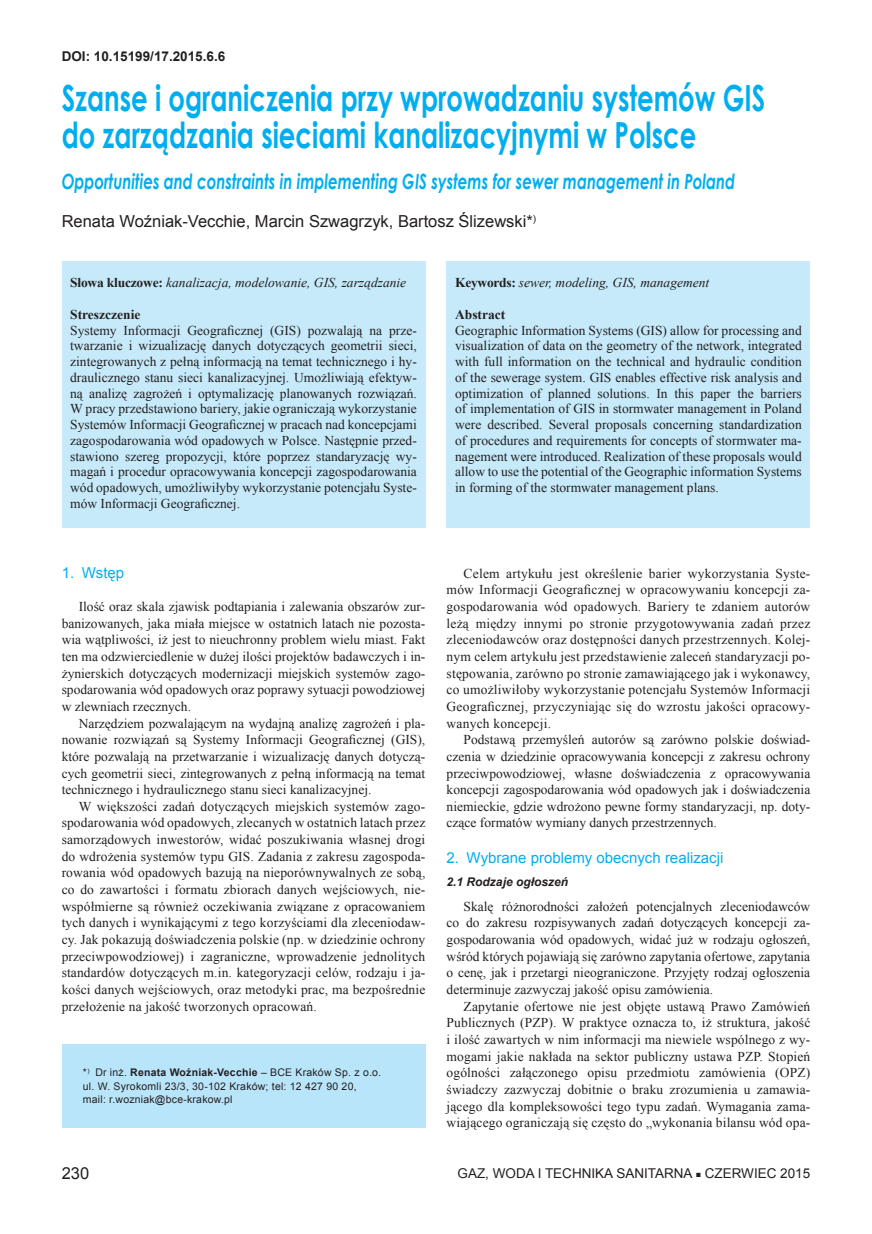
<style>
.page{position:relative;width:872px;height:1234px;background:#fff}
.page>*{position:absolute;margin:0;border:0;box-sizing:border-box;transform-origin:0 0}
.t1{font:700 36px/37.5px "Century Gothic";color:#00aeef;scale:.72 1}
.t2{font:italic 700 21px "Century Gothic";color:#00aeef;scale:.72 1}
.t3{font:16.5px "Arial";color:#231f20}
.t4{font:15px "Arial";color:#00aeef}
.t5{font:13.5px/16.6px "Times New Roman";color:#231f20;text-align:justify}
.t6{font:italic 13.5px "Times New Roman";color:#231f20}
.t7{font:13.5px "Arial";color:#231f20}
.t8{font:700 13.5px "Arial";color:#231f20}
.t9{font:700 13.5px "Times New Roman";color:#231f20}
.t10{font:italic 700 12px "Arial";color:#231f20}
.t11{font:10.5px/13.5px "Arial";letter-spacing:.02em;color:#231f20}
.s1{font-weight:700;font-style:normal}
.s2{font-weight:700}
.s3{font-size:9px}
</style>
<div class="page">
<div style="left:446px;top:261px;width:364px;height:266px;background:#c6eafa"></div>
<div style="left:62px;top:261px;width:363px;height:266px;background:#c6eafa"></div>
<div style="left:62px;top:1043px;width:363px;height:84px;background:#b9e5fa"></div>
<p class="t8" style="left:62px;top:47px;width:165px">DOI: 10.15199/17.2015.6.6</p>
<h1 class="t1" style="left:62px;top:77px;width:978px">Szanse i ograniczenia przy wprowadzaniu systemów GIS do zarządzania sieciami kanalizacyjnymi w Polsce</h1>
<h2 class="t2" style="left:62px;top:166px;width:937px">Opportunities and constraints in implementing GIS systems for sewer management in Poland</h2>
<p class="t3" style="left:62px;top:211px;width:476px">Renata Woźniak-Vecchie, Marcin Szwagrzyk, Bartosz Ślizewski*<sup>)</sup></p>
<p class="t6" style="left:70px;top:273px;width:337px"><span class="s1">Słowa kluczowe:</span> kanalizacja, modelowanie, GIS, zarządzanie</p>
<p class="t9" style="left:70px;top:305px;width:72px">Streszczenie</p>
<p class="t5" style="left:70px;top:322px;width:348px;line-height:15.8px">Systemy Informacji Geograficznej (GIS) pozwalają na prze&shy;twarzanie i wizualizację danych dotyczących geometrii sieci, zintegrowanych z pełną informacją na temat technicznego i hy&shy;draulicznego stanu sieci kanalizacyjnej. Umożliwiają efektyw&shy;ną analizę zagrożeń i optymalizację planowanych rozwiązań.<br>W pracy przedstawiono bariery, jakie ograniczają wykorzystanie Systemów Informacji Geograficznej w pracach nad koncepcjami zagospodarowania wód opadowych w Polsce. Następnie przed&shy;stawiono szereg propozycji, które poprzez standaryzację wy&shy;magań i procedur opracowywania koncepcji zagospodarowania wód opadowych, umożliwiłyby wykorzystanie potencjału Syste&shy;mów Informacji Geograficznej.</p>
<p class="t6" style="left:455px;top:273px;width:256px"><span class="s1">Keywords:</span> sewer, modeling, GIS, management</p>
<p class="t9" style="left:455px;top:305px;width:52px">Abstract</p>
<p class="t5" style="left:455px;top:322px;width:348px;line-height:15.8px">Geographic Information Systems (GIS) allow for processing and visualization of data on the geometry of the network, integrated with full information on the technical and hydraulic condition of the sewerage system. GIS enables effective risk analysis and optimization of planned solutions. In this paper the barriers of implementation of GIS in stormwater management in Poland were described. Several proposals concerning standardization of procedures and requirements for concepts of stormwater ma&shy;nagement were introduced. Realization of these proposals would allow to use the potential of the Geographic information Systems in forming of the stormwater management plans.</p>
<p class="t4" style="left:62px;top:562px;width:64px">1. Wstęp</p>
<p class="t5" style="left:62px;top:597px;width:365px;text-indent:17px">Ilość oraz skala zjawisk podtapiania i zalewania obszarów zur&shy;banizowanych, jaka miała miejsce w ostatnich latach nie pozosta&shy;wia wątpliwości, iż jest to nieuchronny problem wielu miast. Fakt ten ma odzwierciedlenie w dużej ilości projektów badawczych i in&shy;żynierskich dotyczących modernizacji miejskich systemów zago&shy;spodarowania wód opadowych oraz poprawy sytuacji powodziowej w zlewniach rzecznych.</p>
<p class="t5" style="left:62px;top:714px;width:365px;text-indent:17px">Narzędziem pozwalającym na wydajną analizę zagrożeń i pla&shy;nowanie rozwiązań są Systemy Informacji Geograficznej (GIS), które pozwalają na przetwarzanie i wizualizację danych dotyczą&shy;cych geometrii sieci, zintegrowanych z pełną informacją na temat technicznego i hydraulicznego stanu sieci kanalizacyjnej.</p>
<p class="t5" style="left:62px;top:797px;width:365px;text-indent:17px">W większości zadań dotyczących miejskich systemów zago&shy;spodarowania wód opadowych, zlecanych w ostatnich latach przez samorządowych inwestorów, widać poszukiwania własnej drogi do wdrożenia systemów typu GIS. Zadania z zakresu zagospoda&shy;rowania wód opadowych bazują na nieporównywalnych ze sobą, co do zawartości i formatu zbiorach danych wejściowych, nie&shy;współmierne są również oczekiwania związane z opracowaniem tych danych i wynikającymi z tego korzyściami dla zleceniodaw&shy;cy. Jak pokazują doświadczenia polskie (np. w dziedzinie ochrony przeciwpowodziowej) i zagraniczne, wprowadzenie jednolitych standardów dotyczących m.in. kategoryzacji celów, rodzaju i ja&shy;kości danych wejściowych, oraz metodyki prac, ma bezpośrednie przełożenie na jakość tworzonych opracowań.</p>
<p class="t11" style="left:83px;top:1065px;width:300px">*<sup>)</sup> Dr inż. <span class="s2">Renata Woźniak-Vecchie</span> – BCE Kraków Sp. z o.o. ul. W. Syrokomli 23/3, 30-102 Kraków; tel: 12 427 90 20, mail: r.wozniak@bce-krakow.pl</p>
<p class="t5" style="left:446px;top:564px;width:365px;text-indent:17px">Celem artykułu jest określenie barier wykorzystania Syste&shy;mów Informacji Geograficznej w opracowywaniu koncepcji za&shy;gospodarowania wód opadowych. Bariery te zdaniem autorów leżą między innymi po stronie przygotowywania zadań przez zleceniodawców oraz dostępności danych przestrzennych. Kolej&shy;nym celem artykułu jest przedstawienie zaleceń standaryzacji po&shy;stępowania, zarówno po stronie zamawiającego jak i wykonawcy, co umożliwiłoby wykorzystanie potencjału Systemów Informacji Geograficznej, przyczyniając się do wzrostu jakości opracowy&shy;wanych koncepcji.</p>
<p class="t5" style="left:446px;top:731px;width:365px;text-indent:17px">Podstawą przemyśleń autorów są zarówno polskie doświad&shy;czenia w dziedzinie opracowywania koncepcji z zakresu ochrony przeciwpowodziowej, własne doświadczenia z opracowywania koncepcji zagospodarowania wód opadowych jak i doświadczenia niemieckie, gdzie wdrożono pewne formy standaryzacji, np. doty&shy;czące formatów wymiany danych przestrzennych.</p>
<p class="t4" style="left:446px;top:847px;width:278px">2. Wybrane problemy obecnych realizacji</p>
<p class="t10" style="left:446px;top:873px;width:123px">2.1 Rodzaje ogłoszeń</p>
<p class="t5" style="left:446px;top:897px;width:365px;text-indent:17px">Skalę różnorodności założeń potencjalnych zleceniodawców co do zakresu rozpisywanych zadań dotyczących koncepcji za&shy;gospodarowania wód opadowych, widać już w rodzaju ogłoszeń, wśród których pojawiają się zarówno zapytania ofertowe, zapytania o cenę, jak i przetargi nieograniczone. Przyjęty rodzaj ogłoszenia determinuje zazwyczaj jakość opisu zamówienia.</p>
<p class="t5" style="left:446px;top:997px;width:365px;text-indent:17px">Zapytanie ofertowe nie jest objęte ustawą Prawo Zamówień Publicznych (PZP). W praktyce oznacza to, iż struktura, jakość i ilość zawartych w nim informacji ma niewiele wspólnego z wy&shy;mogami jakie nakłada na sektor publiczny ustawa PZP. Stopień ogólności załączonego opisu przedmiotu zamówienia (OPZ) świadczy zazwyczaj dobitnie o braku zrozumienia u zamawia&shy;jącego dla kompleksowości tego typu zadań. Wymagania zama&shy;wiającego ograniczają się często do „wykonania bilansu wód opa-</p>
<p class="t3" style="left:62px;top:1161px;width:29px">230</p>
<p class="t7" style="left:457px;top:1164px;width:257px">GAZ, WODA I TECHNIKA SANITARNA <span class="s3">■</span> czerwiec</p>
<p class="t7" style="left:780px;top:1164px;width:32px">2015</p>
</div>
